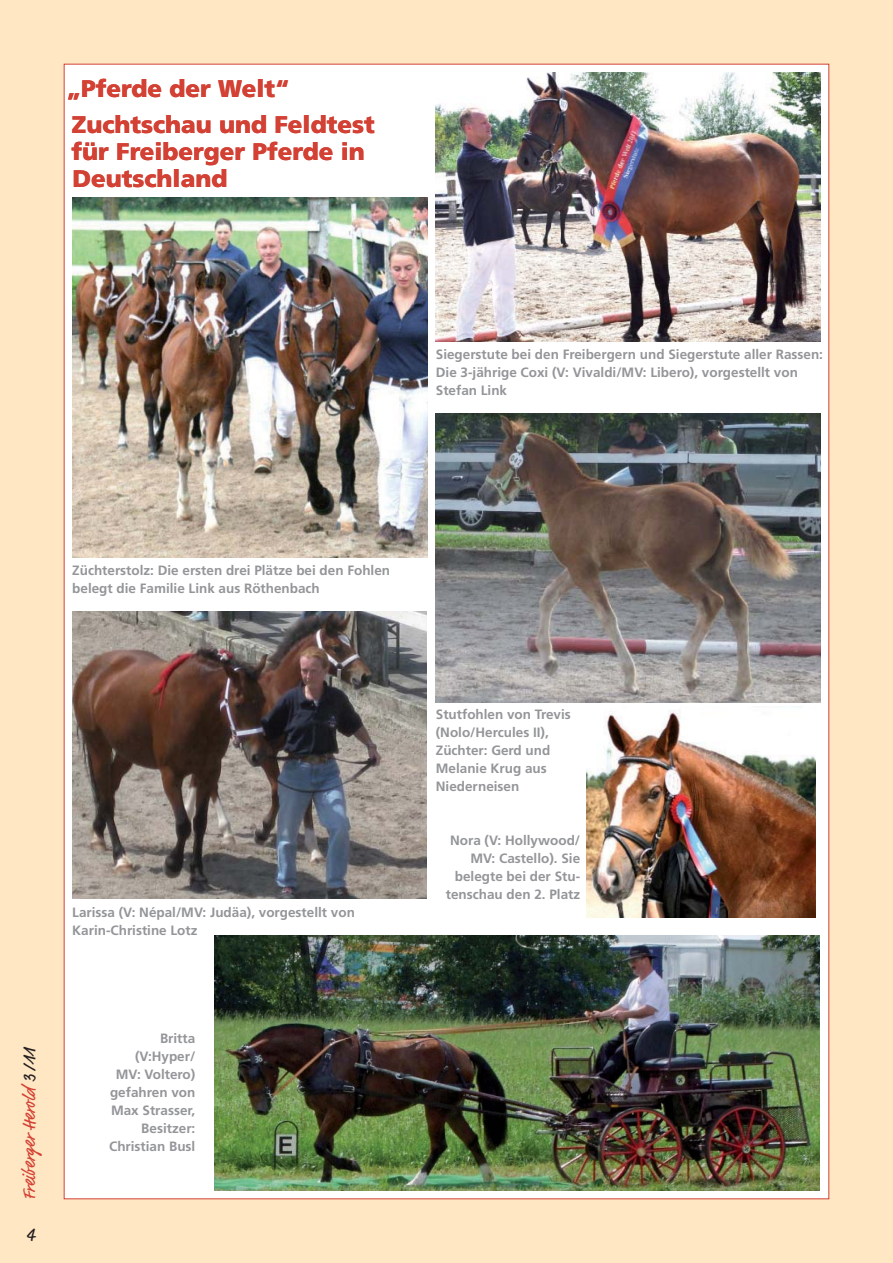
<style>
.page{position:relative;width:893px;height:1263px;background:#fff}
.page>*{position:absolute;margin:0;border:0;box-sizing:border-box;transform-origin:0 0}
.t1{font:900 24px/36px "Frutiger";color:#d34134}
.t2{font:19.5px "Script One";color:#231f20}
.t3{font:18px "Script One";color:#d34134}
.t4{font:700 13.5px/18px "Frutiger";color:#939598}
.s1{color:#231f20}
</style>
<div class="page">
<div style="left:0;top:0;width:893px;height:1263px;background:linear-gradient(to right,#ffe7c4,#ffe7c4)"></div>
<div style="left:64px;top:64px;width:765px;height:1135px;background:#fff"></div>
<img style="left:214px;top:935px;width:606px;height:256px">
<img style="left:436px;top:72px;width:385px;height:269px">
<img style="left:587px;top:706px;width:228px;height:211px">
<img style="left:436px;top:413px;width:385px;height:290px">
<img style="left:72px;top:197px;width:355px;height:360px">
<img style="left:72px;top:612px;width:355px;height:286px">
<h1 class="t1" style="left:67px;top:72px;width:310px">„Pferde der Welt“<br>Zuchtschau und Feldtest</h1>
<h1 class="t1" style="left:72px;top:140px;width:295px;line-height:27px">für Freiberger Pferde in<br>Deutschland</h1>
<p class="t4" style="left:436px;top:347px;width:389px">Siegerstute bei den Freibergern und Siegerstute aller Rassen:<br>Die 3-jährige Coxi (V: Vivaldi/MV: Libero), vorgestellt von<br>Stefan Link</p>
<p class="t4" style="left:72px;top:563px;width:319px">Züchterstolz: Die ersten drei Plätze bei den Fohlen belegt die Familie Link aus Röthenbach</p>
<p class="t4" style="left:72px;top:904px;width:284px">Larissa (V: Népal/MV: Judäa), vorgestellt von<br>Karin-Christine Lotz</p>
<h3 class="t3" style="left:20px;top:1198px;width:154px;rotate:-90deg">Freiberger Herold <span class="s1">3 /11</span></h3>
<h2 class="t2" style="left:27px;top:1225px;width:10px">4</h2>
<p class="t4" style="left:109px;top:1031px;width:88px;text-align:right">Britta (V:Hyper/<br>MV: Voltero) gefahren von<br>Max Strasser,<br>Besitzer:<br>Christian Busl</p>
<p class="t4" style="left:436px;top:707px;width:137px">Stutfohlen von Trevis (Nolo/Hercules II),<br>Züchter: Gerd und<br>Melanie Krug aus<br>Niederneisen</p>
<p class="t4" style="left:446px;top:832px;width:136px;text-align:right">Nora (V: Hollywood/<br>MV: Castello). Sie bele gte bei der Stu&shy;tenschau den 2. Platz</p>
</div>
